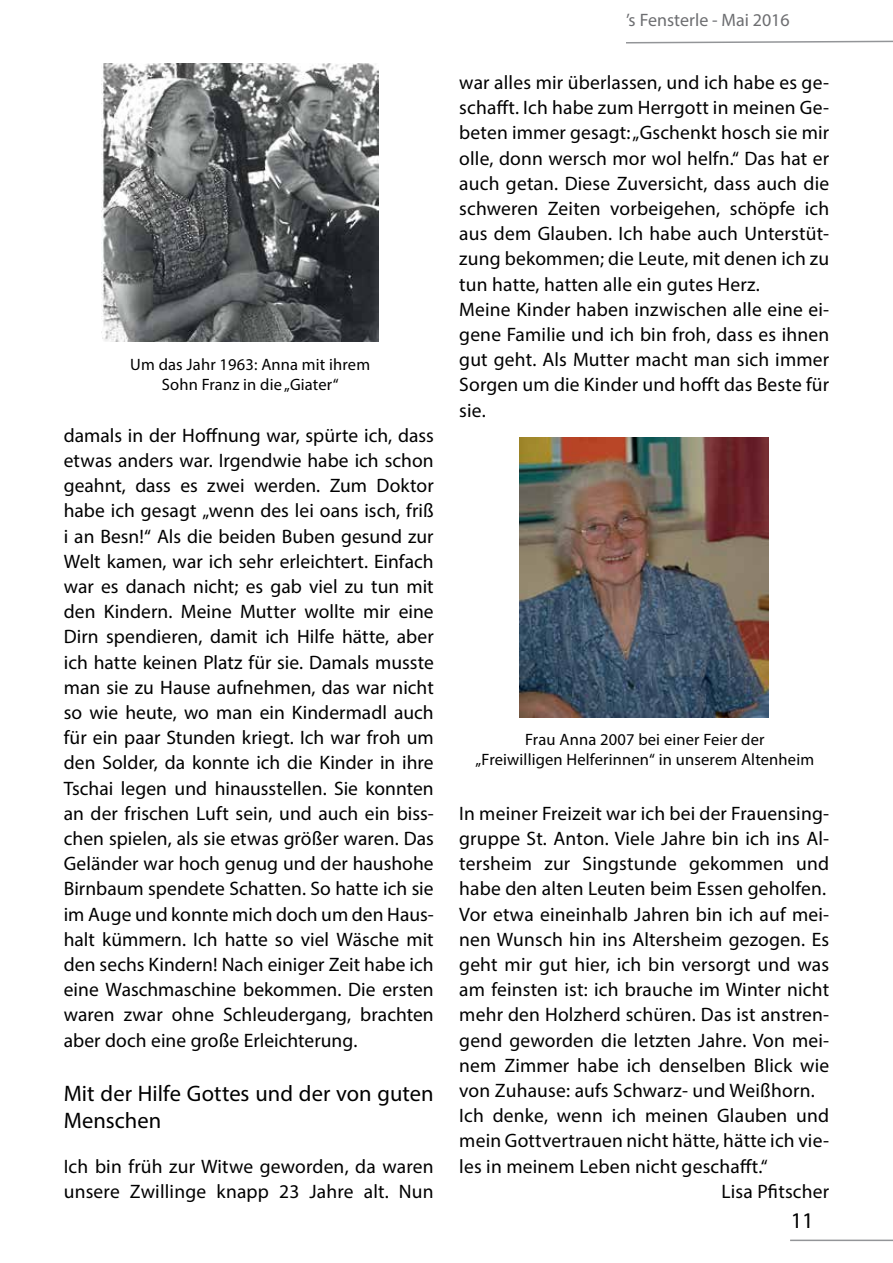
<style>
.page{position:relative;width:893px;height:1263px;background:#fff}
.page>*{position:absolute;margin:0;border:0;box-sizing:border-box;transform-origin:0 0}
.t1{font:22.5px/27px "Myriad Pro";color:#000}
.t2{font:19.5px/25.2px "Myriad Pro";letter-spacing:.01em;color:#000}
.t3{font:18px "Myriad Pro";color:#6d6e71}
.t4{font:16.5px/19.8px "Myriad Pro";letter-spacing:.01em;color:#000;text-align:center}
</style>
<div class="page">
<svg style="left:626px;top:40px;width:267px;height:4px"></svg>
<hr style="left:790px;top:1239px;width:103px;height:2px;background:#939598">
<img style="left:102px;top:64px;width:276px;height:277px">
<img style="left:520px;top:437px;width:248px;height:281px">
<p class="t4" style="left:130px;top:354px;width:241px">Um das Jahr 1963: Anna mit ihrem<br>Sohn Franz in die „Giater“</p>
<p class="t2" style="left:64px;top:422px;width:371px;text-align:justify">damals in der Hoffnung war, spürte ich, dass etwas anders war. Irgendwie habe ich schon geahnt, dass es zwei werden. Zum Doktor habe ich gesagt „wenn des lei oans isch, friß i an Besn!“ Als die beiden Buben gesund zur Welt kamen, war ich sehr erleichtert. Einfach war es danach nicht; es gab viel zu tun mit den Kindern. Meine Mutter wollte mir eine Dirn spendieren, damit ich Hilfe hätte, aber ich hatte keinen Platz für sie. Damals musste man sie zu Hause aufnehmen, das war nicht so wie heute, wo man ein Kindermadl auch für ein paar Stunden kriegt. Ich war froh um den Solder, da konnte ich die Kinder in ihre Tschai legen und hinausstellen. Sie konnten an der frischen Luft sein, und auch ein biss&shy;chen spielen, als sie etwas größer waren. Das Geländer war hoch genug und der haushohe Birnbaum spendete Schatten. So hatte ich sie im Auge und konnte mich doch um den Haus&shy;halt kümmern. Ich hatte so viel Wäsche mit den sechs Kindern! Nach einiger Zeit habe ich eine Waschmaschine bekommen. Die ersten waren zwar ohne Schleudergang, brachten aber doch eine große Erleichterung.</p>
<p class="t1" style="left:64px;top:1079px;width:371px">Mit der Hilfe Gottes und der von guten<br>Menschen</p>
<p class="t2" style="left:64px;top:1153px;width:371px">Ich bin früh zur Witwe geworden, da waren unsere Zwillinge knapp 23 Jahre alt. Nun</p>
<p class="t3" style="left:626px;top:9px;width:165px">’s Fensterle - Mai 2016</p>
<p class="t2" style="left:459px;top:70px;width:371px">war alles mir überlassen, und ich habe es ge&shy;schafft. Ich habe zum Herrgott in meinen Ge&shy;beten immer gesagt: „Gschenkt hosch sie mir olle, donn wersch mor wol helfn.“ Das hat er auch getan. Diese Zuversicht, dass auch die schweren Zeiten vorbeigehen, schöpfe ich aus dem Glauben. Ich habe auch Unterstüt&shy;zung bekommen; die Leute, mit denen ich zu tun hatte, hatten alle ein gutes Herz.<br>Meine Kinder haben inzwischen alle eine ei&shy;gene Familie und ich bin froh, dass es ihnen gut geht. Als Mutter macht man sich immer Sorgen um die Kinder und hofft das Beste für sie.</p>
<p class="t4" style="left:476px;top:730px;width:340px">Frau Anna 2007 bei einer Feier der<br>„Freiwilligen Helferinnen“ in unserem Altenheim</p>
<p class="t2" style="left:459px;top:800px;width:371px">In meiner Freizeit war ich bei der Frauensing-</p>
<p class="t2" style="left:459px;top:825px;width:371px">gruppe St. Anton. Viele Jahre bin ich ins Al-</p>
<p class="t2" style="left:459px;top:851px;width:371px">tersheim zur Singstunde gekommen und</p>
<p class="t2" style="left:459px;top:876px;width:368px">habe den alten Leuten beim Essen geholfen.</p>
<p class="t2" style="left:459px;top:901px;width:371px">Vor etwa eineinhalb Jahren bin ich auf mei-</p>
<p class="t2" style="left:459px;top:926px;width:371px">nen Wunsch hin ins Altersheim gezogen. Es</p>
<p class="t2" style="left:459px;top:951px;width:371px">geht mir gut hier, ich bin versorgt und was</p>
<p class="t2" style="left:459px;top:977px;width:371px">am feinsten ist: ich brauche im Winter nicht</p>
<p class="t2" style="left:459px;top:1002px;width:371px">mehr den Holzherd schüren. Das ist anstren-</p>
<p class="t2" style="left:459px;top:1027px;width:371px">gend geworden die letzten Jahre. Von mei-</p>
<p class="t2" style="left:459px;top:1052px;width:371px">nem Zimmer habe ich denselben Blick wie</p>
<p class="t2" style="left:459px;top:1077px;width:357px">von Zuhause: aufs Schwarz- und Weißhorn.</p>
<p class="t2" style="left:459px;top:1103px;width:371px">Ich denke, wenn ich meinen Glauben und</p>
<p class="t2" style="left:459px;top:1128px;width:371px">mein Gottvertrauen nicht hätte, hätte ich vie-</p>
<p class="t2" style="left:459px;top:1153px;width:310px">les in meinem Leben nicht geschafft.“</p>
<p class="t2" style="left:721px;top:1178px;width:109px">Lisa Pfitscher</p>
<p class="t1" style="left:791px;top:1206px;width:25px">11</p>
</div>
